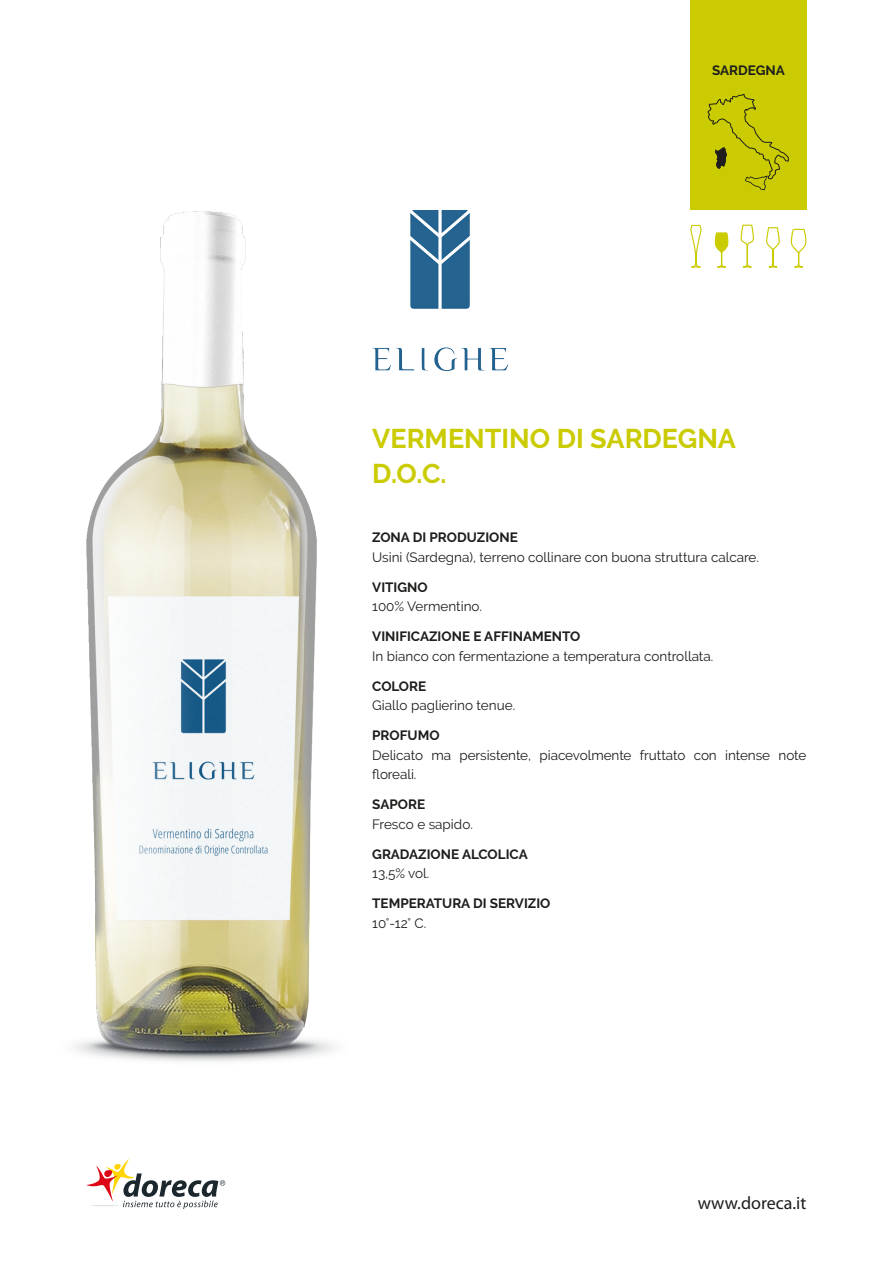
<style>
.page{position:relative;width:893px;height:1263px;background:#fff}
.page>*{position:absolute;margin:0;border:0;box-sizing:border-box;transform-origin:0 0}
.t1{font:700 27px "Raleway";color:#cacb00}
.t2{font:18px "Myriad Pro";color:#1d1d1b}
.t3{font:13.5px/19.5px "Raleway";color:#1d1d1b}
.t4{font:700 13.5px "Raleway";color:#1d1d1b}
.t5{font:700 13.5px "Raleway";color:#1e1e1c}
</style>
<div class="page">
<div style="left:690px;top:0;width:116px;height:210px;background:#cacb00"></div>
<svg style="left:86px;top:1159px;width:139px;height:50px"></svg>
<svg style="left:708px;top:94px;width:81px;height:96px"></svg>
<svg style="left:690px;top:224px;width:117px;height:44px"></svg>
<img style="left:73px;top:211px;width:263px;height:851px">
<img style="left:372px;top:211px;width:135px;height:159px">
<p class="t5" style="left:712px;top:62px;width:74px">SARDEGNA</p>
<p class="t1" style="left:372px;top:423px;width:365px">VERMENTINO DI SARDEGNA</p>
<p class="t1" style="left:372px;top:458px;width:76px">D.O.C.</p>
<p class="t4" style="left:372px;top:529px;width:147px">ZONA DI PRODUZIONE</p>
<p class="t3" style="left:372px;top:547px;width:388px">Usini (Sardegna), terreno collinare con buona struttura calcare.</p>
<p class="t4" style="left:372px;top:579px;width:57px">VITIGNO</p>
<p class="t3" style="left:372px;top:596px;width:111px">100% Vermentino.</p>
<p class="t4" style="left:372px;top:628px;width:210px">VINIFICAZIONE E AFFINAMENTO</p>
<p class="t3" style="left:372px;top:646px;width:343px">In bianco con fermentazione a temperatura controllata.</p>
<p class="t4" style="left:372px;top:678px;width:55px">COLORE</p>
<p class="t3" style="left:372px;top:695px;width:145px">Giallo paglierino tenue.</p>
<p class="t4" style="left:372px;top:727px;width:69px">PROFUMO</p>
<p class="t3" style="left:372px;top:745px;width:436px">Delicato ma persistente, piacevolmente fruttato con intense note floreali.</p>
<p class="t4" style="left:372px;top:796px;width:54px">SAPORE</p>
<p class="t3" style="left:372px;top:814px;width:102px">Fresco e sapido.</p>
<p class="t4" style="left:372px;top:846px;width:157px">GRADAZIONE ALCOLICA</p>
<p class="t3" style="left:372px;top:863px;width:59px">13,5% vol.</p>
<p class="t4" style="left:372px;top:895px;width:180px">TEMPERATURA DI SERVIZIO</p>
<p class="t3" style="left:372px;top:913px;width:56px">10°-12° C.</p>
<p class="t2" style="left:698px;top:1192px;width:110px">www.doreca.it</p>
</div>
